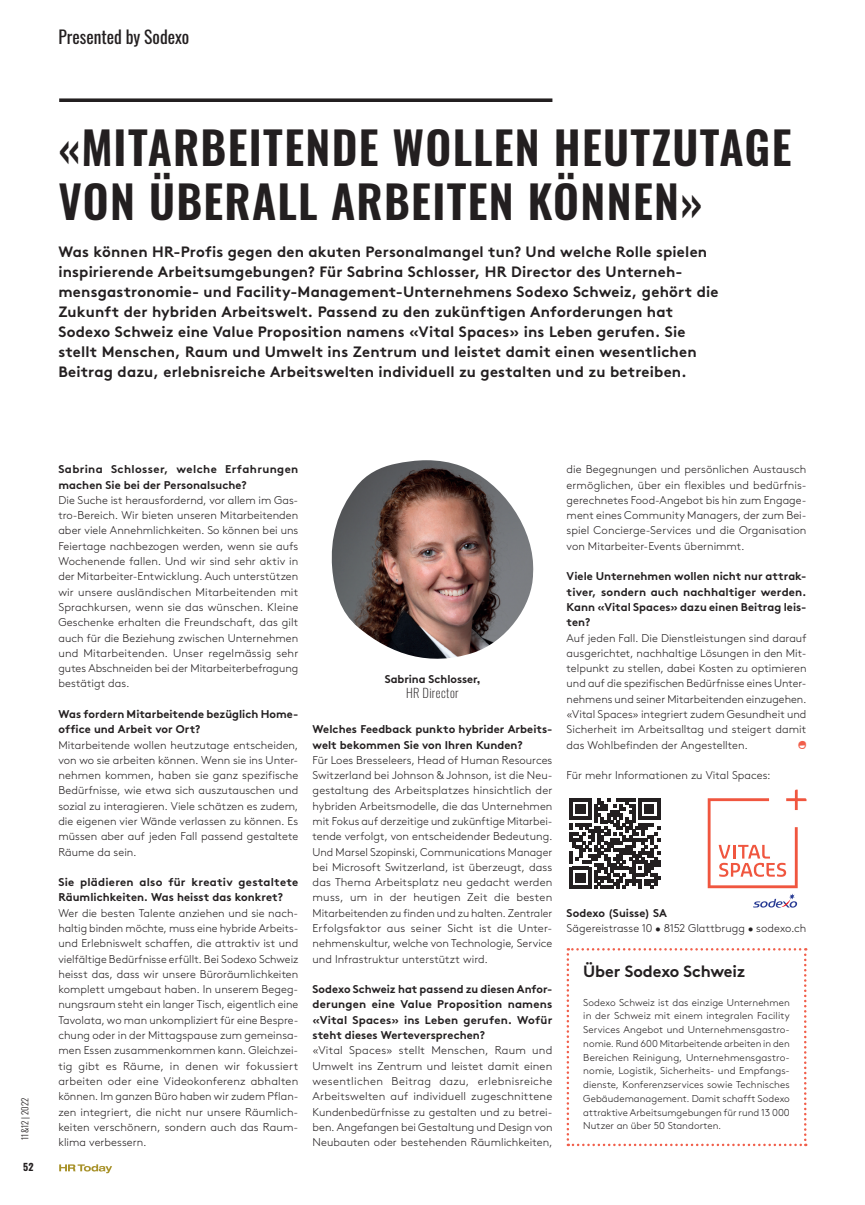
<style>
.page{position:relative;width:865px;height:1205px;background:#fff}
.page>*{position:absolute;margin:0;border:0;box-sizing:border-box;transform-origin:0 0}
.t1{font:600 45px/54px "Oswald";letter-spacing:.03em;color:#231f20}
.t2{font:17.5px "Oswald";color:#231f20}
.t3{font:700 16.25px "Brown Std";letter-spacing:-.01em;color:#231f20}
.t4{font:700 15px/20px "Brown Std";letter-spacing:.01em;color:#231f20}
.t5{font:200 12.5px "Oswald";letter-spacing:.03em;color:#231f20}
.t6{font:300 11.25px/15.2px "Brown Std";letter-spacing:.005em;color:#231f20;text-align:justify}
.t7{font:700 11.25px/15.2px "Brown Std";letter-spacing:.005em;color:#231f20}
.t8{font:700 11.25px/15.2px "Brown Std";letter-spacing:.025em;color:#231f20}
.t9{font:11.25px "zodiackillercode";color:#f15e4a}
.t10{font:300 10px/13.8px "Brown Std";letter-spacing:.005em;color:#231f20}
.t11{font:700 10px "Oswald";color:#231f20}
.t12{font:300 8.75px "Oswald";color:#231f20}
.s1{font-family:"Oswald";font-size:12.5px}
</style>
<div class="page">
<svg style="left:59px;top:1164px;width:53px;height:9px"></svg>
<svg style="left:569px;top:798px;width:91px;height:91px"></svg>
<svg style="left:59px;top:98px;width:493px;height:4px;background:#3b3839"></svg>
<svg style="left:566px;top:948px;width:240px;height:198px"></svg>
<img style="left:332px;top:460px;width:201px;height:199px">
<svg style="left:707px;top:789px;width:99px;height:119px"></svg>
<h2 class="t2" style="left:58px;top:21px;width:132px">Presented by Sodexo</h2>
<h1 class="t1" style="left:58px;top:116px;width:734px">«MITARBEITENDE WOLLEN HEUTZUTAGE<br>VON ÜBERALL ARBEITEN KÖNNEN»</h1>
<p class="t4" style="left:58px;top:241px;width:661px">Was können HR-Profis gegen den akuten Personalmangel tun? Und welche Rolle spielen inspirierende Arbeitsumgebungen? Für Sabrina Schlosser, HR Director des Unterneh&shy;mensgastronomie- und Facility-Management-Unternehmens Sodexo Schweiz, gehört die Zukunft der hybriden Arbeitswelt. Passend zu den zukünftigen Anforderungen hat Sodexo Schweiz eine Value Proposition namens «Vital Spaces» ins Leben gerufen. Sie stellt Menschen, Raum und Umwelt ins Zentrum und leistet damit einen wesentlichen Beitrag dazu, erlebnisreiche Arbeitswelten individuell zu gestalten und zu betreiben.</p>
<p class="t12" style="left:17px;top:1140px;width:43px;rotate:-90deg">11&amp;12 | 2022</p>
<p class="t11" style="left:23px;top:1158px;width:12px">52</p>
<p class="t8" style="left:58px;top:462px;width:241px">Sabrina Schlosser, welche Erfahrungen machen Sie bei der Personalsuche?</p>
<p class="t6" style="left:58px;top:492px;width:241px">Die Suche ist herausfordernd, vor allem im Gas&shy;tro-Bereich. Wir bieten unseren Mitarbeitenden aber viele Annehmlichkeiten. So können bei uns Feiertage nachbezogen werden, wenn sie aufs Wochenende fallen. Und wir sind sehr aktiv in der Mitarbeiter-Entwicklung. Auch unterstützen wir unsere ausländischen Mitarbeitenden mit Sprachkursen, wenn sie das wünschen. Kleine Geschenke erhalten die Freundschaft, das gilt auch für die Beziehung zwischen Unternehmen und Mitarbeitenden. Unser regelmässig sehr gutes Abschneiden bei der Mitarbeiterbefragung bestätigt das.</p>
<p class="t7" style="left:58px;top:706px;width:240px">Was fordern Mitarbeitende bezüglich Home&shy;office und Arbeit vor Ort?</p>
<p class="t6" style="left:58px;top:737px;width:241px">Mitarbeitende wollen heutzutage entscheiden, von wo sie arbeiten können. Wenn sie ins Unter&shy;nehmen kommen, haben sie ganz spezifische Bedürfnisse, wie etwa sich auszutauschen und sozial zu interagieren. Viele schätzen es zudem, die eigenen vier Wände verlassen zu können. Es müssen aber auf jeden Fall passend gestaltete Räume da sein.</p>
<p class="t7" style="left:58px;top:874px;width:241px">Sie plädieren also für kreativ gestaltete<br>Räumlichkeiten. Was heisst das konkret?</p>
<p class="t6" style="left:58px;top:905px;width:241px">Wer die besten Talente anziehen und sie nach&shy;haltig binden möchte, muss eine hybride Arbeits&shy;und Erlebniswelt schaffen, die attraktiv ist und vielfältige Bedürfnisse erfüllt. Bei Sodexo Schweiz heisst das, dass wir unsere Büroräumlichkeiten komplett umgebaut haben. In unserem Begeg&shy;nungsraum steht ein langer Tisch, eigentlich eine Tavolata, wo man unkompliziert für eine Bespre&shy;chung oder in der Mittagspause zum gemeinsa&shy;men Essen zusammenkommen kann. Gleichzei&shy;tig gibt es Räume, in denen wir fokussiert arbeiten oder eine Videokonferenz abhalten können. Im ganzen Büro haben wir zudem Pflan&shy;zen integriert, die nicht nur unsere Räumlich&shy;keiten verschönern, sondern auch das Raum&shy;klima verbessern.</p>
<p class="t7" style="left:385px;top:671px;width:97px">Sabrina Schlosser<span class="s1">,</span></p>
<p class="t5" style="left:406px;top:682px;width:54px">HR Director</p>
<p class="t7" style="left:312px;top:721px;width:241px">Welches Feedback punkto hybrider Arbeits&shy;welt bekommen Sie von Ihren Kunden?</p>
<p class="t6" style="left:312px;top:752px;width:241px;text-align:left">Für Loes Bresseleers, Head of Human Resources Switzerland bei Johnson &amp; Johnson, ist die Neu&shy;gestaltung des Arbeitsplatzes hinsichtlich der hybriden Arbeitsmodelle, die das Unternehmen mit Fokus auf derzeitige und zukünftige Mitarbei&shy;tende verfolgt, von entscheidender Bedeutung.<br>Und Marsel Szopinski, Communications Manager bei Microsoft Switzerland, ist überzeugt, dass das Thema Arbeitsplatz neu gedacht werden muss, um in der heutigen Zeit die besten Mitarbeitenden zu finden und zu halten. Zentraler Erfolgsfaktor aus seiner Sicht ist die Unter&shy;nehmenskultur, welche von Technologie, Service und Infrastruktur unterstützt wird.</p>
<p class="t7" style="left:312px;top:981px;width:241px;text-align:justify">Sodexo Schweiz hat passend zu diesen Anfor&shy;derungen eine Value Proposition namens «Vital Spaces» ins Leben gerufen. Wofür steht dieses Werteversprechen?</p>
<p class="t6" style="left:312px;top:1043px;width:241px">«Vital Spaces» stellt Menschen, Raum und Umwelt ins Zentrum und leistet damit einen wesentlichen Beitrag dazu, erlebnisreiche Arbeitswelten auf individuell zugeschnittene Kundenbedürfnisse zu gestalten und zu betrei&shy;ben. Angefangen bei Gestaltung und Design von Neubauten oder bestehenden Räumlichkeiten,</p>
<p class="t6" style="left:566px;top:462px;width:241px">die Begegnungen und persönlichen Austausch ermöglichen, über ein flexibles und bedürfnis&shy;gerechnetes Food-Angebot bis hin zum Engage&shy;ment eines Community Managers, der zum Bei&shy;spiel Concierge-Services und die Organisation von Mitarbeiter-Events übernimmt.</p>
<p class="t7" style="left:566px;top:569px;width:241px;text-align:justify">Viele Unternehmen wollen nicht nur attrak&shy;tiver, sondern auch nachhaltiger werden.<br>Kann «Vital Spaces» dazu einen Beitrag leis&shy;ten?</p>
<p class="t6" style="left:566px;top:630px;width:241px">Auf jeden Fall. Die Dienstleistungen sind darauf ausgerichtet, nachhaltige Lösungen in den Mit&shy;telpunkt zu stellen, dabei Kosten zu optimieren und auf die spezifischen Bedürfnisse eines Unter&shy;nehmens und seiner Mitarbeitenden einzugehen. «Vital Spaces» integriert zudem Gesundheit und Sicherheit im Arbeitsalltag und steigert damit das Wohlbefinden der Angestellten.</p>
<p class="t9" style="left:798px;top:739px;width:9px">a</p>
<p class="t6" style="left:566px;top:768px;width:205px">Für mehr Informationen zu Vital Spaces:</p>
<p class="t7" style="left:566px;top:905px;width:102px">Sodexo (Suisse) SA</p>
<p class="t6" style="left:566px;top:920px;width:241px">Sägereistrasse 10 • 8152 Glattbrugg • sodexo.ch</p>
<h3 class="t3" style="left:583px;top:961px;width:163px">Über Sodexo Schweiz</h3>
<p class="t10" style="left:583px;top:995px;width:208px">Sodexo Schweiz ist das einzige Unternehmen in der Schweiz mit einem integralen Facility Services Angebot und Unternehmensgastro&shy;nomie. Rund 600 Mitarbeitende arbeiten in den Bereichen Reinigung, Unternehmensgastro&shy;nomie, Logistik, Sicherheits- und Empfangs&shy;dienste, Konferenzservices sowie Technisches Gebäudemanagement. Damit schafft Sodexo attraktive Arbeitsumgebungen für rund 13 000<br>Nutzer an über 50 Standorten.</p>
</div>
